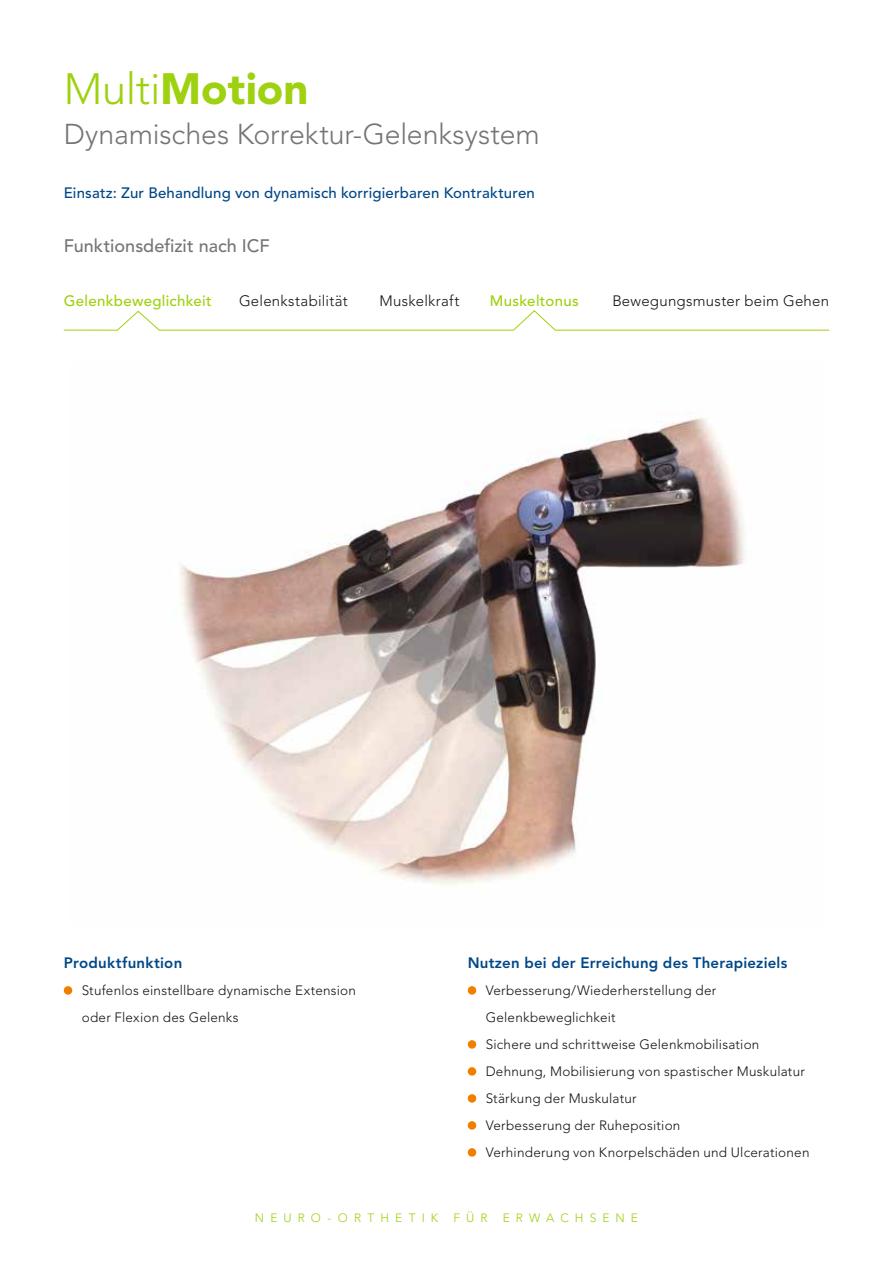
<style>
.page{position:relative;width:893px;height:1263px;background:#fff}
.page>*{position:absolute;margin:0;border:0;box-sizing:border-box;transform-origin:0 0}
.t1{font:900 43.5px "Avenir LT Std";color:#9ed10f}
.t2{font:300 28.5px "Avenir LT Std";letter-spacing:-.005em;color:#747576}
.t3{font:500 18px "Avenir LT Std";letter-spacing:.005em;color:#747576}
.t4{font:500 15px "Avenir LT Std";letter-spacing:.01em;color:#004788}
.t5{font:800 15px "Avenir LT Std";letter-spacing:.015em;color:#004788}
.t6{font:300 15px "Avenir LT Std";letter-spacing:.015em;color:#141415}
.t7{font:500 15px "Avenir LT Std";letter-spacing:.02em;color:#9ed10f}
.t8{font:300 13.5px/27px "Avenir LT Std";letter-spacing:.015em;color:#141415}
.t9{font:300 12px "Avenir LT Std";letter-spacing:.51em;color:#9ed10f}
.s1{font-weight:300}
</style>
<div class="page">
<div style="left:64px;top:986px;width:8px;height:9px;background:#f27e00;border-radius:50%"></div>
<div style="left:468px;top:986px;width:8px;height:9px;background:#f27e00;border-radius:50%"></div>
<div style="left:468px;top:1040px;width:8px;height:9px;background:#f27e00;border-radius:50%"></div>
<div style="left:468px;top:1067px;width:8px;height:9px;background:#f27e00;border-radius:50%"></div>
<div style="left:468px;top:1094px;width:8px;height:9px;background:#f27e00;border-radius:50%"></div>
<div style="left:468px;top:1121px;width:8px;height:9px;background:#f27e00;border-radius:50%"></div>
<div style="left:468px;top:1148px;width:8px;height:9px;background:#f27e00;border-radius:50%"></div>
<svg style="left:63px;top:310px;width:767px;height:21px"></svg>
<img style="left:180px;top:417px;width:565px;height:469px">
<h1 class="t1" style="left:64px;top:62px;width:246px"><span class="s1">Multi</span>Motion</h1>
<h2 class="t2" style="left:64px;top:117px;width:477px">Dynamisches Korrektur-Gelenksystem</h2>
<p class="t4" style="left:64px;top:184px;width:473px">Einsatz: Zur Behandlung von dynamisch korrigierbaren Kontrakturen</p>
<h3 class="t3" style="left:64px;top:235px;width:207px">Funktionsdefizit nach ICF</h3>
<p class="t7" style="left:64px;top:292px;width:149px">Gelenkbeweglichkeit</p>
<p class="t6" style="left:239px;top:292px;width:110px">Gelenkstabilität</p>
<p class="t6" style="left:380px;top:292px;width:81px">Muskelkraft</p>
<p class="t7" style="left:490px;top:292px;width:90px">Muskeltonus</p>
<p class="t6" style="left:612px;top:292px;width:218px">Bewegungsmuster beim Gehen</p>
<p class="t5" style="left:64px;top:953px;width:120px">Produktfunktion</p>
<p class="t8" style="left:82px;top:976px;width:276px">Stufenlos einstellbare dynamische Extension oder Flexion des Gelenks</p>
<p class="t5" style="left:468px;top:953px;width:321px">Nutzen bei der Erreichung des Therapieziels</p>
<p class="t8" style="left:486px;top:976px;width:325px">Verbesserung/Wiederherstellung der Gelenkbeweglichkeit<br>Sichere und schrittweise Gelenkmobilisation Dehnung, Mobilisierung von spastischer Muskulatur Stärkung der Muskulatur<br>Verbesserung der Ruheposition<br>Verhinderung von Knorpelschäden und Ulcerationen</p>
<p class="t9" style="left:255px;top:1210px;width:185px">NEURO-ORTHETIK</p>
<p class="t9" style="left:453px;top:1210px;width:36px">FÜR</p>
<p class="t9" style="left:503px;top:1210px;width:137px">ERWACHSENE</p>
</div>
